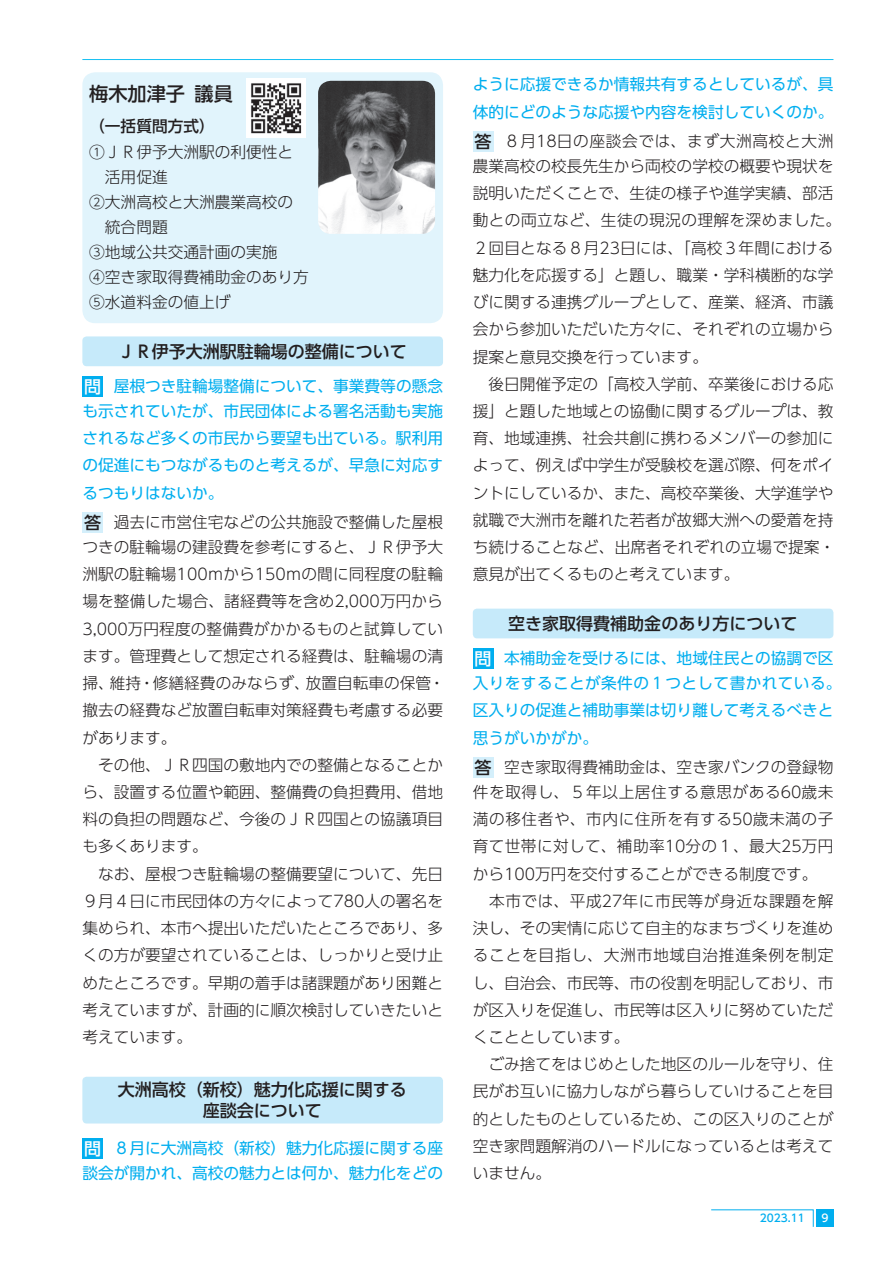
<style>
.page{position:relative;width:893px;height:1263px;background:#fff}
.page>*{position:absolute;margin:0;border:0;box-sizing:border-box;transform-origin:0 0}
.t1{font:500 19.2px "UD Shin Go Pro";color:#231f20}
.t2{font:500 16.95px/21.3px "UD Shin Go Pro";color:#231f20;text-align:center}
.t3{font:300 15.75px/27.2px "UD Shin Go Pro";color:#231f20}
.t4{font:15.75px/27.2px "UD Shin Go Pro";color:#00aeef}
.t5{font:15.75px/24.9px "UD Shin Go Pro";letter-spacing:.025em;color:#00aeef}
.t6{font:500 15.75px "UD Shin Go Pro";color:#231f20}
.t7{font:500 10.65px "UD Shin Go Pro";color:#00aeef}
.t8{font:500 10.65px "UD Shin Go Pro";color:#fff}
.s1{font-weight:500;font-size:16.95px;color:#fff}
.s2{font-weight:500;font-size:16.95px}
</style>
<div class="page">
<div style="left:816px;top:1210px;width:17px;height:17px;background:#00aeef"></div>
<svg style="left:711px;top:1209px;width:103px;height:18px"></svg>
<hr style="left:82px;top:59px;width:751px;height:1px;background:#15c0f2">
<div style="left:82px;top:72px;width:361px;height:251px;background:#e1f4fc;border-radius:13px"></div>
<img style="left:318px;top:81px;width:117px;height:153px">
<div style="left:82px;top:336px;width:361px;height:30px;background:#c6eafa;border-radius:4px"></div>
<div style="left:82px;top:376px;width:21px;height:20px;background:#00aeef"></div>
<div style="left:82px;top:512px;width:21px;height:20px;background:#d4effb"></div>
<div style="left:82px;top:1077px;width:361px;height:46px;background:#c6eafa;border-radius:4px"></div>
<div style="left:82px;top:1138px;width:21px;height:20px;background:#00aeef"></div>
<div style="left:473px;top:131px;width:20px;height:20px;background:#d4effb"></div>
<div style="left:473px;top:609px;width:360px;height:29px;background:#c6eafa;border-radius:4px"></div>
<div style="left:473px;top:648px;width:20px;height:20px;background:#00aeef"></div>
<div style="left:473px;top:757px;width:20px;height:20px;background:#d4effb"></div>
<img style="left:247px;top:79px;width:58px;height:58px">
<p class="t1" style="left:89px;top:78px;width:145px">梅木加津子 議員</p>
<p class="t6" style="left:89px;top:113px;width:127px">（一括質問方式）</p>
<p class="t3" style="left:89px;top:139px;width:221px;line-height:25px">①ＪＲ伊予大洲駅の利便性と　活用促進<br>②大洲高校と大洲農業高校の　統合問題<br>③地域公共交通計画の実施<br>④空き家取得費補助金のあり方<br>⑤水道料金の値上げ</p>
<p class="t2" style="left:118px;top:340px;width:291px">ＪＲ伊予大洲駅駐輪場の整備について</p>
<p class="t4" style="left:82px;top:373px;width:362px;line-height:24.9px"><span class="s1">問</span> 屋根つき駐輪場整備について、事業費等の懸念も示されていたが、市民団体による署名活動も実施</p>
<p class="t4" style="left:82px;top:424px;width:362px;text-align:justify">されるなど多くの市民から要望も出ている。駅利用の促進にもつながるものと考えるが、早急に対応するつもりはないか。</p>
<p class="t3" style="left:82px;top:508px;width:362px;line-height:25.3px"><span class="s2">答</span> 過去に市営住宅などの公共施設で整備した屋根つきの駐輪場の建設費を参考にすると、ＪＲ伊予大</p>
<p class="t3" style="left:82px;top:560px;width:364px">洲駅の駐輪場100ｍから150ｍの間に同程度の駐輪場を整備した場合、諸経費等を含め2,000万円から<br>3,000万円程度の整備費がかかるものと試算しています。管理費として想定される経費は、駐輪場の清掃、維持・修繕経費のみならず、放置自転車の保管・撤去の経費など放置自転車対策経費も考慮する必要があります。<br>　その他、ＪＲ四国の敷地内での整備となることから、設置する位置や範囲、整備費の負担費用、借地料の負担の問題など、今後のＪＲ四国との協議項目も多くあります。<br>　なお、屋根つき駐輪場の整備要望について、先日<br>９月４日に市民団体の方々によって780人の署名を集められ、本市へ提出いただいたところであり、多くの方が要望されていることは、しっかりと受け止めたところです。早期の着手は諸課題があり困難と考えていますが、計画的に順次検討していきたいと考えています。</p>
<p class="t2" style="left:118px;top:1078px;width:291px">大洲高校（新校）魅力化応援に関する座談会について</p>
<p class="t4" style="left:82px;top:1134px;width:362px;line-height:25.3px"><span class="s1">問</span> ８月に大洲高校（新校）魅力化応援に関する座談会が開かれ、高校の魅力とは何か、魅力化をどの</p>
<p class="t4" style="left:473px;top:70px;width:362px">ように応援できるか情報共有するとしているが、具体的にどのような応援や内容を検討していくのか。</p>
<p class="t3" style="left:473px;top:128px;width:362px;line-height:24.9px"><span class="s2">答</span> ８月18日の座談会では、まず大洲高校と大洲農業高校の校長先生から両校の学校の概要や現状を</p>
<p class="t3" style="left:473px;top:179px;width:370px">説明いただくことで、生徒の様子や進学実績、部活動との両立など、生徒の現況の理解を深めました。<br>２回目となる８月23日には、「高校３年間における魅力化を応援する」と題し、職業・学科横断的な学びに関する連携グループとして、産業、経済、市議会から参加いただいた方々に、それぞれの立場から提案と意見交換を行っています。<br>　後日開催予定の「高校入学前、卒業後における応援」と題した地域との協働に関するグループは、教育、地域連携、社会共創に携わるメンバーの参加によって、例えば中学生が受験校を選ぶ際、何をポイントにしているか、また、高校卒業後、大学進学や就職で大洲市を離れた若者が故郷大洲への愛着を持ち続けることなど、出席者それぞれの立場で提案・意見が出てくるものと考えています。</p>
<p class="t2" style="left:508px;top:612px;width:291px">空き家取得費補助金のあり方について</p>
<p class="t5" style="left:473px;top:645px;width:370px"><span class="s1">問</span> 本補助金を受けるには、地域住民との協調で区入りをすることが条件の１つとして書かれている。</p>
<p class="t4" style="left:473px;top:696px;width:362px">区入りの促進と補助事業は切り離して考えるべきと思うがいかがか。</p>
<p class="t3" style="left:473px;top:753px;width:362px;line-height:25.3px"><span class="s2">答</span> 空き家取得費補助金は、空き家バンクの登録物件を取得し、５年以上居住する意思がある60歳未</p>
<p class="t3" style="left:473px;top:805px;width:362px">満の移住者や、市内に住所を有する50歳未満の子育て世帯に対して、補助率10分の１、最大25万円から100万円を交付することができる制度です。　本市では、平成27年に市民等が身近な課題を解決し、その実情に応じて自主的なまちづくりを進めることを目指し、大洲市地域自治推進条例を制定し、自治会、市民等、市の役割を明記しており、市が区入りを促進し、市民等は区入りに努めていただくこととしています。<br>　ごみ捨てをはじめとした地区のルールを守り、住民がお互いに協力しながら暮らしていけることを目的としたものとしているため、この区入りのことが空き家問題解消のハードルになっているとは考えていません。</p>
<p class="t7" style="left:760px;top:1210px;width:47px">2023.11</p>
<p class="t8" style="left:821px;top:1210px;width:9px">9</p>
</div>
